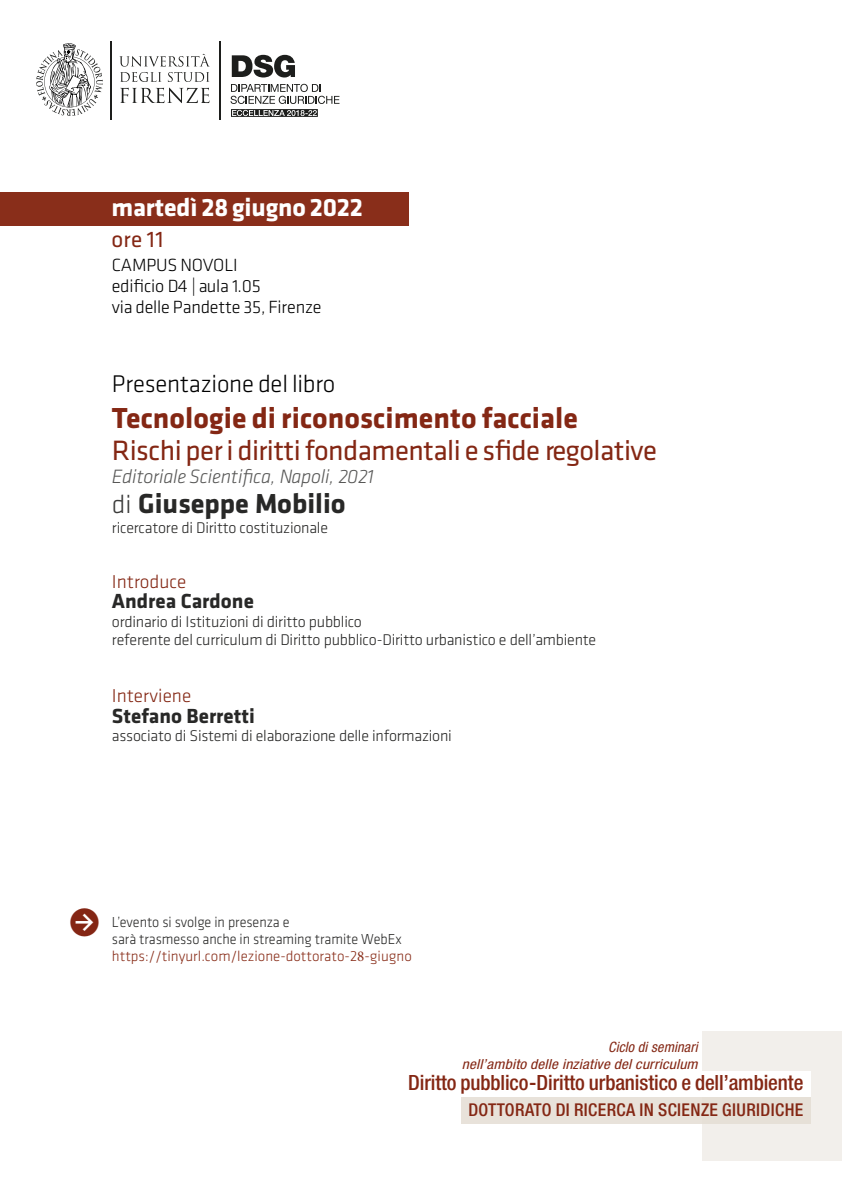
<style>
.page{position:relative;width:842px;height:1191px;background:#fff}
.page>*{position:absolute;margin:0;border:0;box-sizing:border-box;transform-origin:0 0}
.t1{font:41px "Klavika";color:#842614}
.t2{font:700 30px "Klavika";color:#842714}
.t3{font:29px "Klavika";letter-spacing:-.02em;color:#842714}
.t4{font:700 28.5px "Klavika";color:#282827}
.t5{font:700 26.1px "Klavika";letter-spacing:-.01em;color:#fff}
.t6{font:300 25px "Klavika";letter-spacing:-.01em;color:#000}
.t7{font:23.4px "Klavika";color:#842714}
.t8{font:700 21.1px "Klavika";color:#282827}
.t9{font:500 condensed 21px "Helvetica Neue LT Pro";letter-spacing:-.005em;color:#842714}
.t10{font:italic 300 20px "Klavika";letter-spacing:-.01em;color:#575756}
.t11{font:300 19.3px "Klavika";color:#842714}
.t12{font:300 18.3px/21px "Klavika";letter-spacing:-.01em;color:#000}
.t13{font:500 condensed 17.6px "Helvetica Neue LT Pro";letter-spacing:.025em;color:#842714}
.t14{font:300 16.1px/18.4px "Klavika";letter-spacing:-.015em;color:#282827}
.t15{font:300 15px/17px "Klavika";letter-spacing:-.005em;color:#282827;scale:.95 1}
.t16{font:italic condensed 14.3px "Helvetica Neue LT Pro";letter-spacing:.01em;color:#842714}
.t17{font:italic condensed 13.9px "Helvetica Neue LT Pro";letter-spacing:.01em;color:#842714;scale:1.11 1}
.s1{font-weight:300;font-size:26.5px;color:#3c3c3b}
.s2{color:#892e1a}
.s3{font-family:"Minion Pro";font-weight:400;color:#892e1a}
</style>
<div class="page">
<div style="left:0;top:192px;width:409px;height:34px;background:#892e1a"></div>
<hr style="left:219px;top:41px;width:2px;height:79px;background:#1d1e1c">
<hr style="left:110px;top:41px;width:2px;height:79px;background:#1d1e1c">
<svg style="left:232px;top:55px;width:63px;height:22px"></svg>
<svg style="left:120px;top:88px;width:89px;height:15px"></svg>
<svg style="left:119px;top:54px;width:91px;height:28px"></svg>
<svg style="left:36px;top:43px;width:67px;height:73px"></svg>
<svg style="left:231px;top:84px;width:108px;height:33px"></svg>
<div style="left:702px;top:1031px;width:140px;height:129px;background:#f2efeb"></div>
<div style="left:461px;top:1097px;width:350px;height:26px;background:#e8e2da"></div>
<div style="left:702px;top:1071px;width:109px;height:26px;background:#fff"></div>
<h3 class="t5" style="left:112px;top:193px;width:253px">martedì 28 giugno 2022</h3>
<h3 class="t7" style="left:112px;top:226px;width:53px">ore 11</h3>
<p class="t12" style="left:112px;top:255px;width:211px">CAMPUS NOVOLI<br>edificio D4 | aula 1.05<br>via delle Pandette 35, Firenze</p>
<h3 class="t6" style="left:112px;top:370px;width:225px">Presentazione del libro</h3>
<h2 class="t2" style="left:112px;top:402px;width:468px">Tecnologie di riconoscimento facciale</h2>
<h3 class="t3" style="left:112px;top:434px;width:546px">Rischi per i diritti fondamentali e sfide regolative</h3>
<p class="t10" style="left:112px;top:465px;width:264px">Editoriale Scientifica, Napoli, 2021</p>
<h3 class="t4" style="left:112px;top:488px;width:235px"><span class="s1">di</span> Giuseppe Mobilio</h3>
<p class="t14" style="left:112px;top:519px;width:218px">ricercatore di Diritto costituzionale</p>
<p class="t11" style="left:112px;top:571px;width:76px">Introduce</p>
<h3 class="t8" style="left:112px;top:590px;width:143px">Andrea Cardone</h3>
<p class="t14" style="left:112px;top:612px;width:486px">ordinario di Istituzioni di diritto pubblico<br>referente del curriculum di Diritto pubblico-Diritto urbanistico e dell’ambiente</p>
<p class="t11" style="left:112px;top:685px;width:81px">Interviene</p>
<h3 class="t8" style="left:112px;top:704px;width:144px">Stefano Berretti</h3>
<p class="t14" style="left:112px;top:727px;width:341px">associato di Sistemi di elaborazione delle informazioni</p>
<h1 class="t1" style="left:68px;top:900px;width:34px">•</h1>
<p class="t15" style="left:112px;top:913px;width:317px">L’evento si svolge in presenza e<br>sarà trasmesso anche in streaming tramite WebEx <span class="s2">https://tinyurl.com/lezione-dottorato-2</span><span class="s3">8</span><span class="s2">-giugno</span></p>
<p class="t16" style="left:608px;top:1039px;width:91px">Ciclo di seminari</p>
<p class="t17" style="left:462px;top:1055px;width:214px">nell’ambito delle inziative del curriculum</p>
<h3 class="t9" style="left:408px;top:1069px;width:397px">Diritto pubblico-Diritto urbanistico e dell’ambiente</h3>
<p class="t13" style="left:468px;top:1099px;width:337px">DOTTORATO DI RICERCA IN SCIENZE GIURIDICHE</p>
</div>
